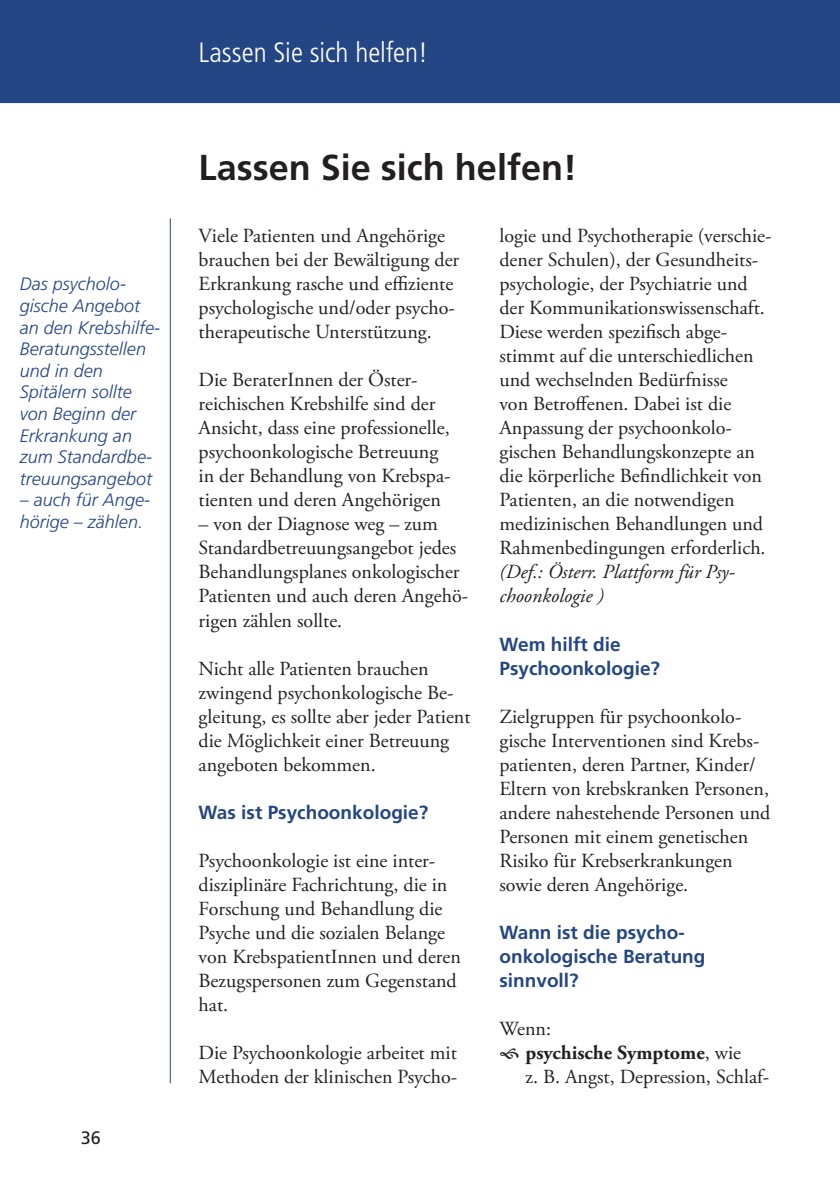
<style>
.page{position:relative;width:840px;height:1191px;background:#fff}
.page>*{position:absolute;margin:0;border:0;box-sizing:border-box;transform-origin:0 0}
.t1{font:700 36px "Frutiger LT Std";color:#231f20}
.t2{font:300 condensed 28px "Frutiger LT Std";color:#fff}
.t3{font:20px/24px "Adobe Garamond Pro";color:#231f20}
.t4{font:italic 20px/24px "Adobe Garamond Pro";color:#231f20}
.t5{font:700 19px/24px "Frutiger LT Std";color:#244684}
.t6{font:italic 300 18px/21.6px "Frutiger LT Std";color:#244684}
.t7{font:18px "Frutiger LT Std";color:#231f20}
.s1{font-weight:700}
</style>
<div class="page">
<hr style="left:170px;top:218px;width:1px;height:865px;background:#244684">
<div style="left:0;top:0;width:839px;height:103px;background:#244684"></div>
<p class="t6" style="left:20px;top:273px;width:142px">Das psycholo&shy;gische Angebot an den Krebshilfe-<br>Beratungsstellen und in den<br>Spitälern sollte von Beginn der<br>Erkrankung an zum Standardbe&shy;treuungsangebot</p>
<p class="t6" style="left:20px;top:489px;width:132px">– auch für Ange&shy;hörige – zählen.</p>
<p class="t7" style="left:81px;top:1127px;width:22px">36</p>
<h2 class="t2" style="left:198px;top:36px;width:231px">Lassen Sie sich helfen!</h2>
<h1 class="t1" style="left:198px;top:146px;width:380px">Lassen Sie sich helfen!</h1>
<p class="t3" style="left:198px;top:225px;width:262px">Viele Patienten und Angehörige brauchen bei der Bewältigung der Erkrankung rasche und effiziente psychologische und/oder psycho&shy;therapeutische Unterstützung.</p>
<p class="t3" style="left:198px;top:369px;width:253px">Die BeraterInnen der Öster&shy;reichischen Krebshilfe sind der<br>Ansicht, dass eine professionelle, psychoonkologische Betreuung in der Behandlung von Krebspa&shy;tienten und deren Angehörigen</p>
<p class="t3" style="left:198px;top:513px;width:271px">– von der Diagnose weg – zum<br>Standardbetreuungsangebot jedes<br>Behandlungsplanes onkologischer<br>Patienten und auch deren Angehö&shy;rigen zählen sollte.</p>
<p class="t3" style="left:198px;top:657px;width:273px">Nicht alle Patienten brauchen zwingend psychonkologische Be&shy;gleitung, es sollte aber jeder Patient die Möglichkeit einer Betreuung angeboten bekommen.</p>
<p class="t5" style="left:198px;top:800px;width:231px">Was ist Psychoonkologie?</p>
<p class="t3" style="left:198px;top:849px;width:263px">Psychoonkologie ist eine inter&shy;disziplinäre Fachrichtung, die in<br>Forschung und Behandlung die<br>Psyche und die sozialen Belange von KrebspatientInnen und deren<br>Bezugspersonen zum Gegenstand hat.</p>
<p class="t3" style="left:198px;top:1041px;width:260px">Die Psychoonkologie arbeitet mit<br>Methoden der klinischen Psycho-</p>
<p class="t3" style="left:499px;top:225px;width:273px">logie und Psychotherapie (verschie&shy;dener Schulen), der Gesundheits&shy;psychologie, der Psychiatrie und der Kommunikationswissenschaft.<br>Diese werden spezifisch abge&shy;stimmt auf die unterschiedlichen und wechselnden Bedürfnisse<br>von Betroffenen. Dabei ist die Anpassung der psychoonkolo&shy;gischen Behandlungskonzepte an die körperliche Befindlichkeit von Patienten, an die notwendigen medizinischen Behandlungen und Rahmenbedingungen erforderlich.</p>
<p class="t4" style="left:499px;top:560px;width:237px">(Def.: Österr. Plattform für Psy&shy;choonkologie )</p>
<p class="t5" style="left:499px;top:632px;width:162px">Wem hilft die<br>Psychoonkologie?</p>
<p class="t3" style="left:499px;top:705px;width:272px">Zielgruppen für psychoonkolo&shy;gische Interventionen sind Krebs&shy;patienten, deren Partner, Kinder/<br>Eltern von krebskranken Personen, andere nahestehende Personen und<br>Personen mit einem genetischen<br>Risiko für Krebserkrankungen sowie deren Angehörige.</p>
<p class="t5" style="left:499px;top:920px;width:207px">Wann ist die psycho&shy;onkologische Beratung sinnvoll?</p>
<p class="t3" style="left:525px;top:1017px;width:245px;text-indent:-26px">Wenn:<br><span class="s1">psychische Symptome</span>, wie<br>z. B. Angst, Depression, Schlaf-</p>
</div>
